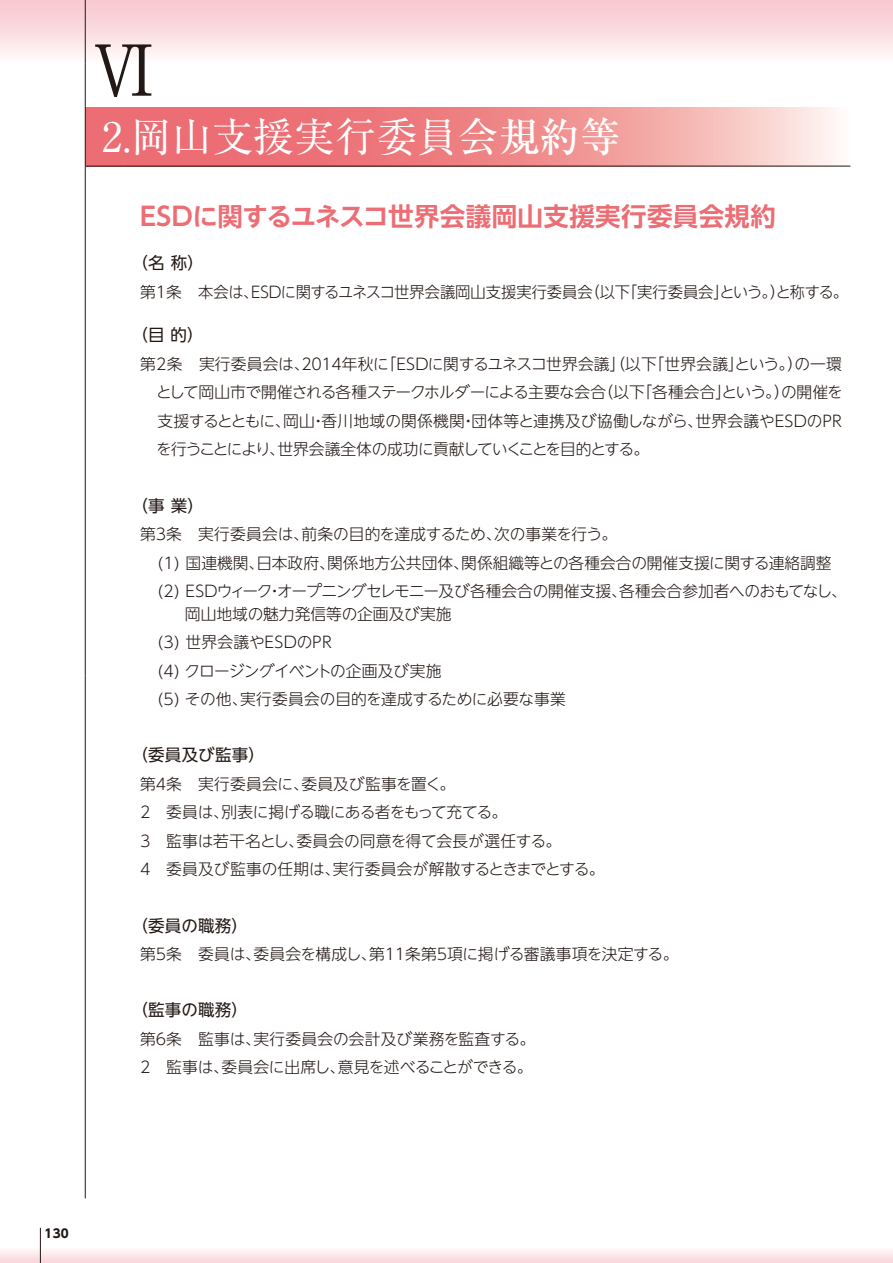
<style>
.page{position:relative;width:893px;height:1263px;background:#fff}
.page>*{position:absolute;margin:0;border:0;box-sizing:border-box;transform-origin:0 0}
.t1{font:67.5px "UD Reimin Pro";color:#221815}
.t2{font:40.5px "Ryumin Pro";letter-spacing:.01em;color:#fff}
.t3{font:700 25.5px "UD Shin Go NT Pro De";letter-spacing:.015em;color:#ec6d74}
.t4{font:16.5px "UD Shin Go NT Pro";letter-spacing:.015em;color:#221815}
.t5{font:300 15.75px/28.5px "UD Shin Go NT Pro";letter-spacing:-.015em;color:#221815}
.t6{font:300 15.75px/28.5px "UD Shin Go NT Pro";letter-spacing:-.04em;color:#221815}
.t7{font:700 12px "UD Shin Go NT Pro";color:#221815}
.s1{font-weight:500}
</style>
<div class="page">
<div style="left:0;top:0;width:893px;height:64px;background:linear-gradient(to bottom,#f7c5cb,#fefafa)"></div>
<svg style="left:0;top:1246px;width:893px;height:17px"></svg>
<hr style="left:40px;top:1228px;width:1px;height:35px;background:#221815">
<svg style="left:86px;top:107px;width:764px;height:59px;background:#ef9193"></svg>
<hr style="left:85px;top:166px;width:39px;height:1px;background:#221815">
<hr style="left:124px;top:166px;width:726px;height:1px;background:#221815">
<hr style="left:85px;top:0;width:1px;height:64px;background:#221815">
<hr style="left:85px;top:64px;width:1px;height:42px;background:#221815">
<hr style="left:85px;top:106px;width:1px;height:60px;background:#221815">
<hr style="left:85px;top:166px;width:1px;height:509px;background:#221815">
<hr style="left:85px;top:675px;width:1px;height:523px;background:#221815">
<h1 class="t1" style="left:91px;top:15px;width:69px">Ⅵ</h1>
<h2 class="t2" style="left:102px;top:105px;width:520px">2.岡山支援実行委員会<span class="s1">規約等</span></h2>
<h3 class="t3" style="left:140px;top:195px;width:637px">ESDに関するユネスコ世界会議岡山支援実行委員会規約</h3>
<p class="t4" style="left:131px;top:250px;width:74px">（名 称）</p>
<p class="t5" style="left:140px;top:277px;width:709px">第１条　本会は、ＥＳＤに関するユネスコ世界会議岡山支援実行委員会（以下「実行委員会」という。）と称する。</p>
<p class="t4" style="left:131px;top:322px;width:74px">（目 的）</p>
<p class="t6" style="left:156px;top:349px;width:690px;text-indent:-16px">第２条　実行委員会は、２０１４年秋に｢ＥＳＤに関するユネスコ世界会議｣（以下「世界会議」という。）の一環として岡山市で開催される各種ステークホルダーによる主要な会合（以下「各種会合」という。）の開催を支援するとともに、岡山・香川地域の関係機関・団体等と連携及び協働しながら、世界会議やＥＳＤのＰＲを行うことにより、世界会議全体の成功に貢献していくことを目的とする。</p>
<p class="t4" style="left:131px;top:492px;width:74px">（事 業）</p>
<p class="t5" style="left:157px;top:519px;width:691px;text-indent:-17px">第３条　実行委員会は、前条の目的を達成するため、次の事業を行う。<br>(1) 国連機関、日本政府、関係地方公共団体、関係組織等との各種会合の開催支援に関する連絡調整(2) ESDウィーク・オープニングセレモニー及び各種会合の開催支援、各種会合参加者へのおもてなし、</p>
<p class="t5" style="left:157px;top:599px;width:410px;text-indent:28px">岡山地域の魅力発信等の企画及び実施<br>(3) 世界会議やＥＳＤのＰＲ<br>(4) クロージングイベントの企画及び実施<br>(5) その他、実行委員会の目的を達成するために必要な事業</p>
<p class="t4" style="left:131px;top:742px;width:135px">（委員及び監事）</p>
<p class="t5" style="left:137px;top:769px;width:469px">第４条　実行委員会に、委員及び監事を置く。<br>２　委員は、別表に掲げる職にある者をもって充てる。<br>３　監事は若干名とし、委員会の同意を得て会長が選任する。<br>４　委員及び監事の任期は、実行委員会が解散するときまでとする。</p>
<p class="t4" style="left:131px;top:912px;width:118px">（委員の職務）</p>
<p class="t6" style="left:140px;top:939px;width:540px">第５条　委員は、委員会を構成し、第１１条第５項に掲げる審議事項を決定する。</p>
<p class="t4" style="left:131px;top:997px;width:118px">（監事の職務）</p>
<p class="t5" style="left:137px;top:1024px;width:400px">第６条　監事は、実行委員会の会計及び業務を監査する。<br>２　監事は、委員会に出席し、意見を述べることができる。</p>
<p class="t7" style="left:45px;top:1223px;width:26px">130</p>
</div>
